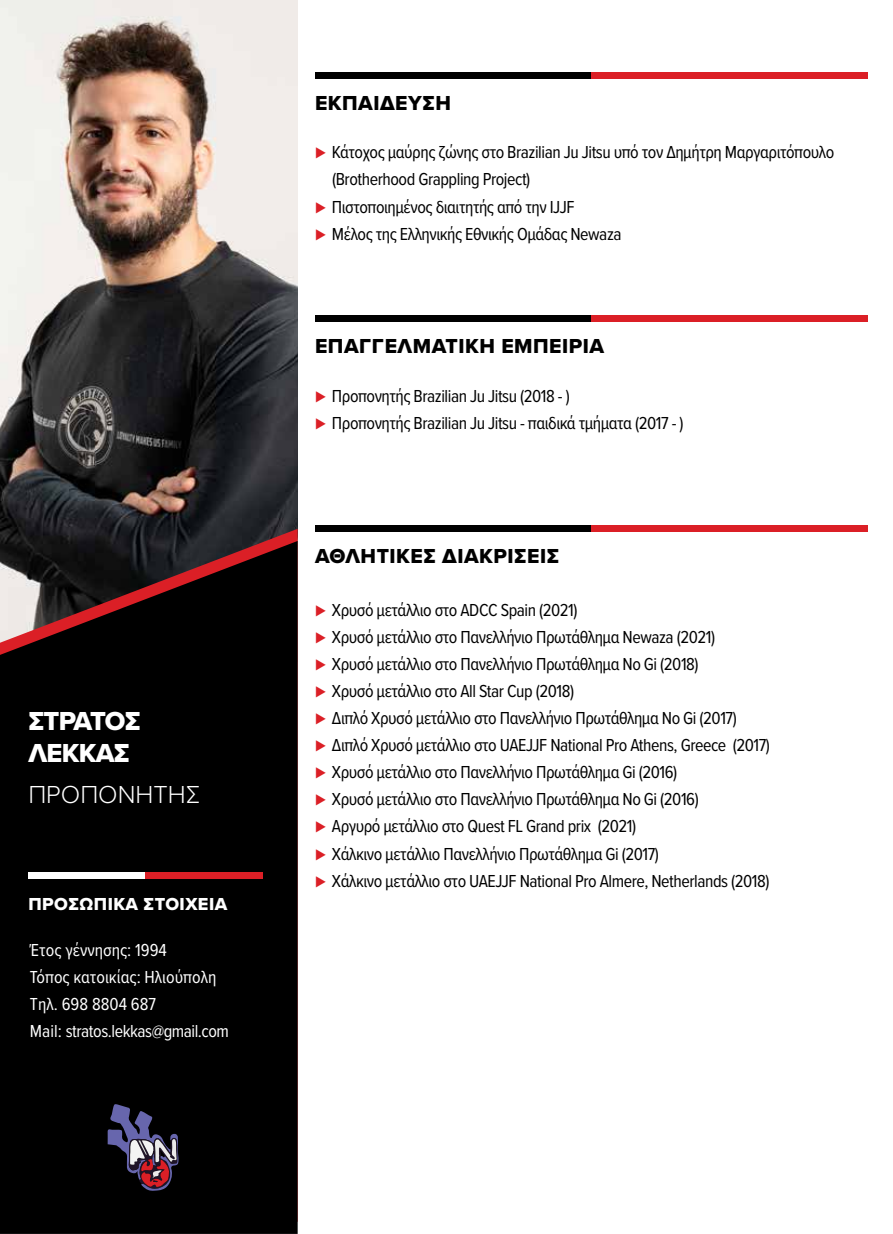
<style>
.page{position:relative;width:893px;height:1234px;background:#fff}
.page>*{position:absolute;margin:0;border:0;box-sizing:border-box;transform-origin:0 0}
.t1{font:27px/32.4px "Proxima Nova Extrabld";letter-spacing:-.025em;color:#fff}
.t2{font:300 25.5px "Proxima Nova";color:#fff}
.t3{font:21px "Proxima Nova Extrabld";letter-spacing:.025em;color:#000}
.t4{font:18px/27px "Proxima Nova Cond";letter-spacing:-.025em;color:#000}
.t5{font:18px/27px "Proxima Nova Cond";color:#fff}
.t6{font:18px "Proxima Nova Extrabld";letter-spacing:.025em;color:#fff}
.s1{color:#db1f26}
</style>
<div class="page">
<img style="left:0;top:0;width:298px;height:528px">
<svg style="left:0;top:541px;width:298px;height:692px;background:#080505"></svg>
<div style="left:315px;top:72px;width:276px;height:6px;background:#000"></div>
<div style="left:591px;top:72px;width:276px;height:6px;background:#db1f26"></div>
<div style="left:315px;top:315px;width:276px;height:6px;background:#000"></div>
<div style="left:591px;top:315px;width:276px;height:6px;background:#db1f26"></div>
<div style="left:315px;top:525px;width:276px;height:6px;background:#000"></div>
<div style="left:591px;top:525px;width:276px;height:6px;background:#db1f26"></div>
<div style="left:28px;top:871px;width:118px;height:7px;background:#fff"></div>
<div style="left:145px;top:871px;width:117px;height:7px;background:#db1f26"></div>
<svg style="left:108px;top:1103px;width:71px;height:87px;background:#413447"></svg>
<h1 class="t1" style="left:28px;top:704px;width:114px">ΣΤΡΑΤΟΣ<br>ΛΕΚΚΑΣ</h1>
<h2 class="t2" style="left:28px;top:775px;width:173px">ΠΡΟΠΟΝΗΤΗΣ</h2>
<p class="t6" style="left:28px;top:890px;width:200px">ΠΡΟΣΩΠΙΚΑ ΣΤΟΙΧΕΙΑ</p>
<p class="t5" style="left:30px;top:935px;width:200px">Έτος γέννησης: 1994<br>Τόπος κατοικίας: Ηλιούπολη<br>Τηλ. 698 8804 687<br>Mail: stratos.lekkas@gmail.com</p>
<p class="t3" style="left:315px;top:87px;width:137px">ΕΚΠΑΙΔΕΥΣΗ</p>
<p class="t4" style="left:315px;top:138px;width:521px"><span class="s1">⊲</span> Κάτοχος μαύρης ζώνης στο Brazilian Ju Jitsu υπό τον Δημήτρη Μαργαριτόπουλο</p>
<p class="t4" style="left:332px;top:165px;width:200px">(Brotherhood Grappling Project)</p>
<p class="t4" style="left:315px;top:192px;width:261px"><span class="s1">⊲</span> Πιστοποιημένος διαιτητής από την IJJF</p>
<p class="t4" style="left:315px;top:219px;width:308px"><span class="s1">⊲</span> Μέλος της Ελληνικής Εθνικής Ομάδας Newaza</p>
<p class="t3" style="left:315px;top:330px;width:291px">ΕΠΑΓΓΕΛΜΑΤΙΚΗ ΕΜΠΕΙΡΙΑ</p>
<p class="t4" style="left:315px;top:381px;width:370px"><span class="s1">⊲</span> Προπονητής Brazilian Ju Jitsu (2018 - )<br><span class="s1">⊲</span> Προπονητής Brazilian Ju Jitsu - παιδικά τμήματα (2017 - )</p>
<p class="t3" style="left:315px;top:540px;width:246px">ΑΘΛΗΤΙΚΕΣ ΔΙΑΚΡΙΣΕΙΣ</p>
<p class="t4" style="left:315px;top:596px;width:456px"><span class="s1">⊲</span> Χρυσό μετάλλιο στο ADCC Spain (2021)<br><span class="s1">⊲</span> Χρυσό μετάλλιο στο Πανελλήνιο Πρωτάθλημα Newaza (2021)<br><span class="s1">⊲</span> Χρυσό μετάλλιο στο Πανελλήνιο Πρωτάθλημα No Gi (2018)<br><span class="s1">⊲</span> Χρυσό μετάλλιο στο All Star Cup (2018)<br><span class="s1">⊲</span> Διπλό Χρυσό μετάλλιο στο Πανελλήνιο Πρωτάθλημα No Gi (2017)<br><span class="s1">⊲</span> Διπλό Χρυσό μετάλλιο στο UAEJJF Νational Pro Athens, Greece (2017) <span class="s1">⊲</span> Χρυσό μετάλλιο στο Πανελλήνιο Πρωτάθλημα Gi (2016)<br><span class="s1">⊲</span> Χρυσό μετάλλιο στο Πανελλήνιο Πρωτάθλημα No Gi (2016)<br><span class="s1">⊲</span> Αργυρό μετάλλιο στο Quest FL Grand prix (2021)<br><span class="s1">⊲</span> Χάλκινο μετάλλιο Πανελλήνιο Πρωτάθλημα Gi (2017)<br><span class="s1">⊲</span> Χάλκινο μετάλλιο στο UAEJJF Νational Pro Almere, Netherlands (2018)</p>
</div>
